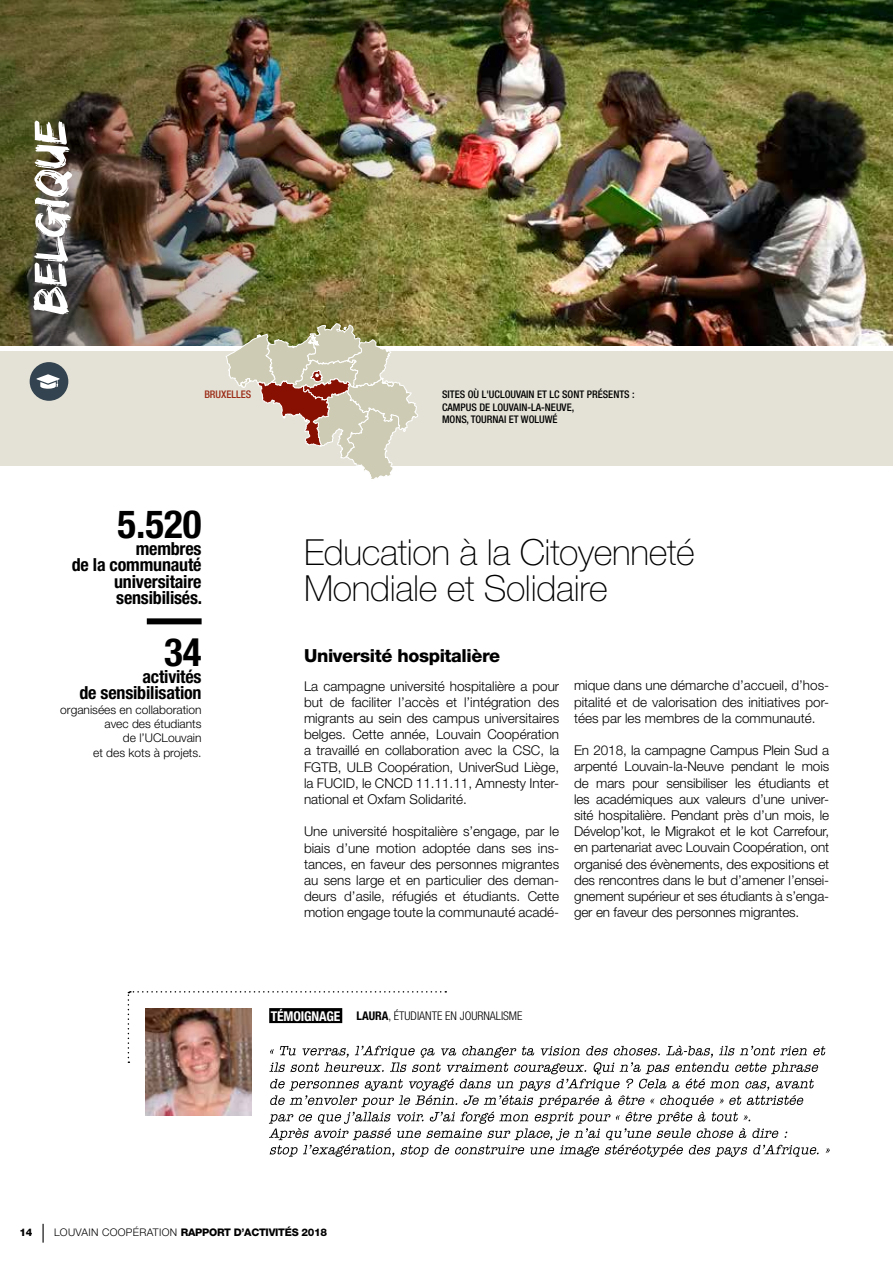
<style>
.page{position:relative;width:893px;height:1263px;background:#fff}
.page>*{position:absolute;margin:0;border:0;box-sizing:border-box;transform-origin:0 0}
.t1{font:700 condensed 39px "Helvetica Neue LT Pro";color:#000}
.t2{font:100 36px/36px "Helvetica Neue LT Pro";letter-spacing:-.01em;color:#000}
.t3{font:700 condensed 18px/16.5px "Helvetica Neue LT Pro";letter-spacing:-.01em;color:#000;text-align:right}
.t4{font:800 18px "Helvetica Neue LT Pro";letter-spacing:-.02em;color:#000}
.t5{font:300 13.5px/16.2px "Helvetica Neue LT Pro";color:#000;text-align:justify}
.t6{font:300 12px/14.4px "Helvetica Neue LT Pro";color:#000;text-align:right}
.t7{font:300 condensed 12px "Helvetica Neue LT Pro";color:#000}
.t8{font:500 condensed 10.5px/12.6px "Helvetica Neue LT Pro";color:#000}
.t9{font:800 10.5px "Helvetica Neue LT Pro";letter-spacing:-.025em;color:#000}
.t10{font:500 condensed 10.5px "Helvetica Neue LT Pro";color:#9a2a15}
.s1{font-weight:700;font-size:13.5px;color:#fff}
.s2{font-weight:700}
.s3{font-weight:300}
</style>
<div class="page">
<svg style="left:43px;top:1224px;width:1px;height:18px"></svg>
<div style="left:0;top:351px;width:893px;height:115px;background:#e4e2d7"></div>
<img style="left:446px;top:0;width:447px;height:345px">
<img style="left:0;top:0;width:446px;height:345px">
<svg style="left:33px;top:121px;width:39px;height:193px"></svg>
<svg style="left:226px;top:322px;width:193px;height:157px"></svg>
<div style="left:30px;top:362px;width:38px;height:39px;background:#33434f;border-radius:50%"></div>
<svg style="left:37px;top:374px;width:23px;height:15px"></svg>
<svg style="left:128px;top:991px;width:702px;height:166px"></svg>
<div style="left:147px;top:618px;width:55px;height:6px;background:#000"></div>
<p class="t10" style="left:204px;top:388px;width:49px">BRUXELLES</p>
<h1 class="t1" style="left:117px;top:501px;width:86px">5.520</h1>
<h3 class="t3" style="left:72px;top:540px;width:132px">membres<br>de la communauté universitaire sensibilisés.</h3>
<h1 class="t1" style="left:164px;top:629px;width:39px">34</h1>
<h3 class="t3" style="left:79px;top:668px;width:124px">activités<br>de sensibilisation</h3>
<p class="t6" style="left:60px;top:702px;width:143px">organisées en collaboration avec des étudiants<br>de l’UCLouvain<br>et des kots à projets.</p>
<p class="t8" style="left:442px;top:388px;width:194px">SITES OÙ L'UCLOUVAIN ET LC SONT PRÉSENTS :<br>CAMPUS DE LOUVAIN-LA-NEUVE,<br>MONS, TOURNAI ET WOLUWÉ</p>
<h2 class="t2" style="left:304px;top:534px;width:392px">Education à la Citoyenneté<br>Mondiale et Solidaire</h2>
<h3 class="t4" style="left:304px;top:644px;width:198px">Université hospitalière</h3>
<p class="t5" style="left:304px;top:677px;width:257px">La campagne université hospitalière a pour but de faciliter l’accès et l’intégration des migrants au sein des campus universitaires belges. Cette année, Louvain Coopération a travaillé en collaboration avec la CSC, la FGTB, ULB Coopération, UniverSud Liège, la FUCID, le CNCD 11.11.11, Amnesty Inter&shy;national et Oxfam Solidarité.</p>
<p class="t5" style="left:304px;top:823px;width:257px">Une université hospitalière s’engage, par le biais d’une motion adoptée dans ses ins&shy;tances, en faveur des personnes migrantes au sens large et en particulier des deman&shy;deurs d’asile, réfugiés et étudiants. Cette motion engage toute la communauté acadé-</p>
<p class="t5" style="left:574px;top:677px;width:257px">mique dans une démarche d’accueil, d’hos&shy;pitalité et de valorisation des initiatives por&shy;tées par les membres de la communauté.</p>
<p class="t5" style="left:574px;top:742px;width:257px">En 2018, la campagne Campus Plein Sud a arpenté Louvain-la-Neuve pendant le mois de mars pour sensibiliser les étudiants et les académiques aux valeurs d’une univer&shy;sité hospitalière. Pendant près d’un mois, le Dévelop’kot, le Migrakot et le kot Carrefour, en partenariat avec Louvain Coopération, ont organisé des évènements, des expositions et des rencontres dans le but d’amener l’ensei&shy;gnement supérieur et ses étudiants à s’enga&shy;ger en faveur des personnes migrantes.</p>
<p class="t7" style="left:271px;top:1008px;width:253px"><span class="s1">TÉMOIGNAGE</span> <span class="s2">LAURA</span>, ÉTUDIANTE EN JOURNALISME</p>
<p class="t9" style="left:20px;top:1225px;width:14px">14</p>
<p class="t9" style="left:54px;top:1225px;width:275px"><span class="s3">LOUVAIN COOPÉRATION</span> RAPPORT D’ACTIVITÉS 2018</p>
</div>
